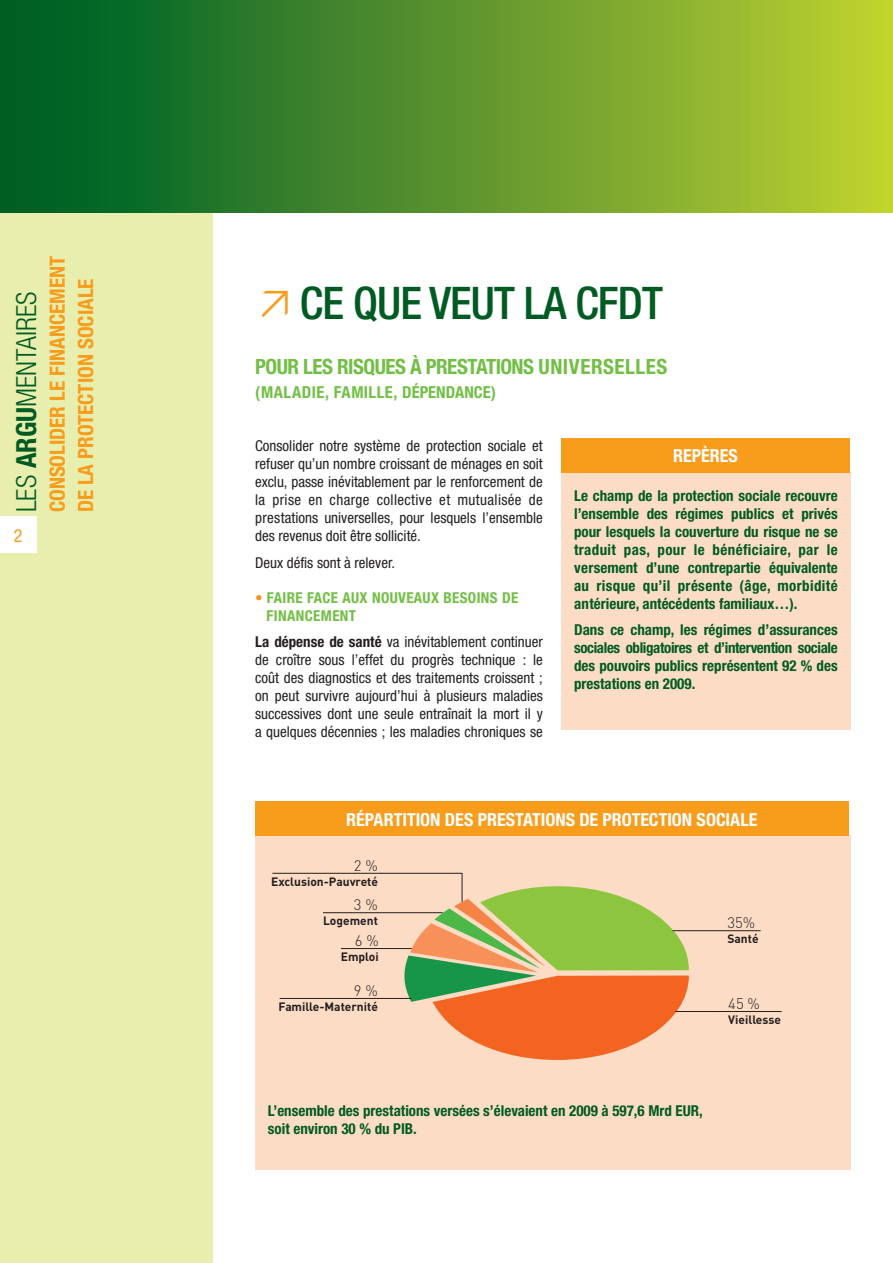
<style>
.page{position:relative;width:893px;height:1263px;background:#fff}
.page>*{position:absolute;margin:0;border:0;box-sizing:border-box;transform-origin:0 0}
._03-Titre_principal{font:500 condensed 45px "Helvetica Neue";letter-spacing:-.02em;color:#005b22}
.t1{font:300 condensed 27.75px "Helvetica Neue";color:#005b22}
.t2{font:700 condensed 21px "Helvetica Neue";color:#f89c1c}
._00-Txt_Courant{font:700 condensed 21px "Helvetica Neue";letter-spacing:-.02em;color:#71bf44}
._00-Txt_Courant-2{font:700 condensed 18px "Helvetica Neue";color:#fff}
.t3{font:condensed 18px "Helvetica Neue";color:#f89c1c}
._00-Txt_Courant-3{font:700 condensed 16.5px "Helvetica Neue";letter-spacing:.02em;color:#71bf44}
._00-Txt_Courant-4{font:condensed 15px/18px "Helvetica Neue";color:#231f20;text-align:justify}
.t4{font:700 condensed 15px/18px "Helvetica Neue";color:#005b22;text-align:justify}
._00-Txt_Courant-5{font:700 condensed 15px "Helvetica Neue";letter-spacing:.025em;color:#71bf44}
.t5{font:300 15px "DIN";color:#231f20}
.t6{font:700 12px "DIN";color:#231f20}
.s1{font-weight:700}
.s2{font-family:"DIN";font-weight:400;font-stretch:normal;font-size:39px;color:#f89c1c}
.s3{font-weight:400;color:#f7931d}
</style>
<div class="page">
<div style="left:0;top:0;width:213px;height:1263px;background:#e7eeae"></div>
<div style="left:0;top:0;width:893px;height:213px;background:linear-gradient(to right,#005827,#c0d032)"></div>
<div style="left:0;top:517px;width:36px;height:36px;background:#fff"></div>
<div style="left:561px;top:472px;width:289px;height:257px;background:#fddcc5"></div>
<div style="left:255px;top:836px;width:595px;height:334px;background:#fddcc5"></div>
<div style="left:561px;top:438px;width:289px;height:34px;background:#f89c1c"></div>
<div style="left:255px;top:801px;width:594px;height:35px;background:#f89c1c"></div>
<hr style="left:280px;top:998px;width:131px;height:1px;background:#231f20">
<hr style="left:341px;top:948px;width:71px;height:1px;background:#231f20">
<hr style="left:323px;top:912px;width:120px;height:1px;background:#231f20">
<hr style="left:675px;top:1011px;width:107px;height:1px;background:#231f20">
<hr style="left:672px;top:930px;width:89px;height:1px;background:#231f20">
<hr style="left:272px;top:873px;width:190px;height:1px;background:#231f20">
<svg style="left:402px;top:873px;width:287px;height:187px"></svg>
<p class="t1" style="left:11px;top:512px;width:222px;rotate:-90deg">LES <span class="s1">ARGU</span>MENTAIRES</p>
<p class="t3" style="left:14px;top:525px;width:10px">2</p>
<p class="t2" style="left:45px;top:512px;width:258px;rotate:-90deg">CONSOLIDER LE FINANCEMENT</p>
<p class="t2" style="left:73px;top:512px;width:235px;rotate:-90deg">DE LA PROTECTION SOCIALE</p>
<p class="_03-Titre_principal" style="left:255px;top:276px;width:409px"><span class="s2">≥</span>CE QUE VEUT LA CFDT</p>
<p class="_00-Txt_Courant" style="left:255px;top:353px;width:414px">POUR LES RISQUES À PRESTATIONS UNIVERSELLES</p>
<p class="_00-Txt_Courant-3" style="left:255px;top:382px;width:243px">(MALADIE, FAMILLE, DÉPENDANCE)</p>
<p class="_00-Txt_Courant-4" style="left:255px;top:437px;width:289px">Consolider notre système de protection sociale et refuser qu’un nombre croissant de ménages en soit exclu, passe inévitablement par le renforcement de la prise en charge collective et mutualisée de prestations universelles, pour lesquels l’ensemble des revenus doit être sollicité.</p>
<p class="_00-Txt_Courant-4" style="left:255px;top:553px;width:141px">Deux défis sont à relever.</p>
<p class="_00-Txt_Courant-5" style="left:255px;top:588px;width:265px"><span class="s3">•</span> FAIRE FACE AUX NOUVEAUX BESOINS DE</p>
<p class="_00-Txt_Courant-5" style="left:267px;top:606px;width:91px">FINANCEMENT</p>
<p class="_00-Txt_Courant-4" style="left:255px;top:633px;width:289px"><span class="s1">La dépense de santé</span> va inévitablement continuer de croître sous l’effet du progrès technique : le coût des diagnostics et des traitements croissent ; on peut survivre aujourd’hui à plusieurs maladies successives dont une seule entraînait la mort il y a quelques décennies ; les maladies chroniques se</p>
<p class="_00-Txt_Courant-2" style="left:673px;top:445px;width:66px">REPÈRES</p>
<p class="t4" style="left:574px;top:486px;width:265px">Le champ de la protection sociale recouvre l’ensemble des régimes publics et privés pour lesquels la couverture du risque ne se traduit pas, pour le bénéficiaire, par le versement d’une contrepartie équivalente au risque qu’il présente (âge, morbidité antérieure, antécédents familiaux…).</p>
<p class="t4" style="left:574px;top:621px;width:265px">Dans ce champ, les régimes d’assurances sociales obligatoires et d’intervention sociale des pouvoirs publics représentent 92 % des prestations en 2009.</p>
<p class="_00-Txt_Courant-2" style="left:346px;top:808px;width:413px">RÉPARTITION DES PRESTATIONS DE PROTECTION SOCIALE</p>
<p class="t5" style="left:354px;top:856px;width:25px">2 %</p>
<p class="t6" style="left:271px;top:873px;width:108px">Exclusion-Pauvreté</p>
<p class="t5" style="left:354px;top:895px;width:25px">3 %</p>
<p class="t6" style="left:323px;top:913px;width:56px">Logement</p>
<p class="t5" style="left:355px;top:931px;width:25px">6 %</p>
<p class="t6" style="left:341px;top:948px;width:39px">Emploi</p>
<p class="t5" style="left:354px;top:981px;width:25px">9 %</p>
<p class="t6" style="left:278px;top:998px;width:101px">Famille-Maternité</p>
<p class="t5" style="left:727px;top:913px;width:29px">35%</p>
<p class="t6" style="left:727px;top:931px;width:33px">Santé</p>
<p class="t5" style="left:728px;top:994px;width:33px">45 %</p>
<p class="t6" style="left:728px;top:1011px;width:54px">Vieillesse</p>
<p class="t4" style="left:268px;top:1102px;width:436px">L’ensemble des prestations versées s’élevaient en 2009 à 597,6 Mrd EUR,</p>
<p class="t4" style="left:268px;top:1120px;width:150px">soit environ 30 % du PIB.</p>
</div>
